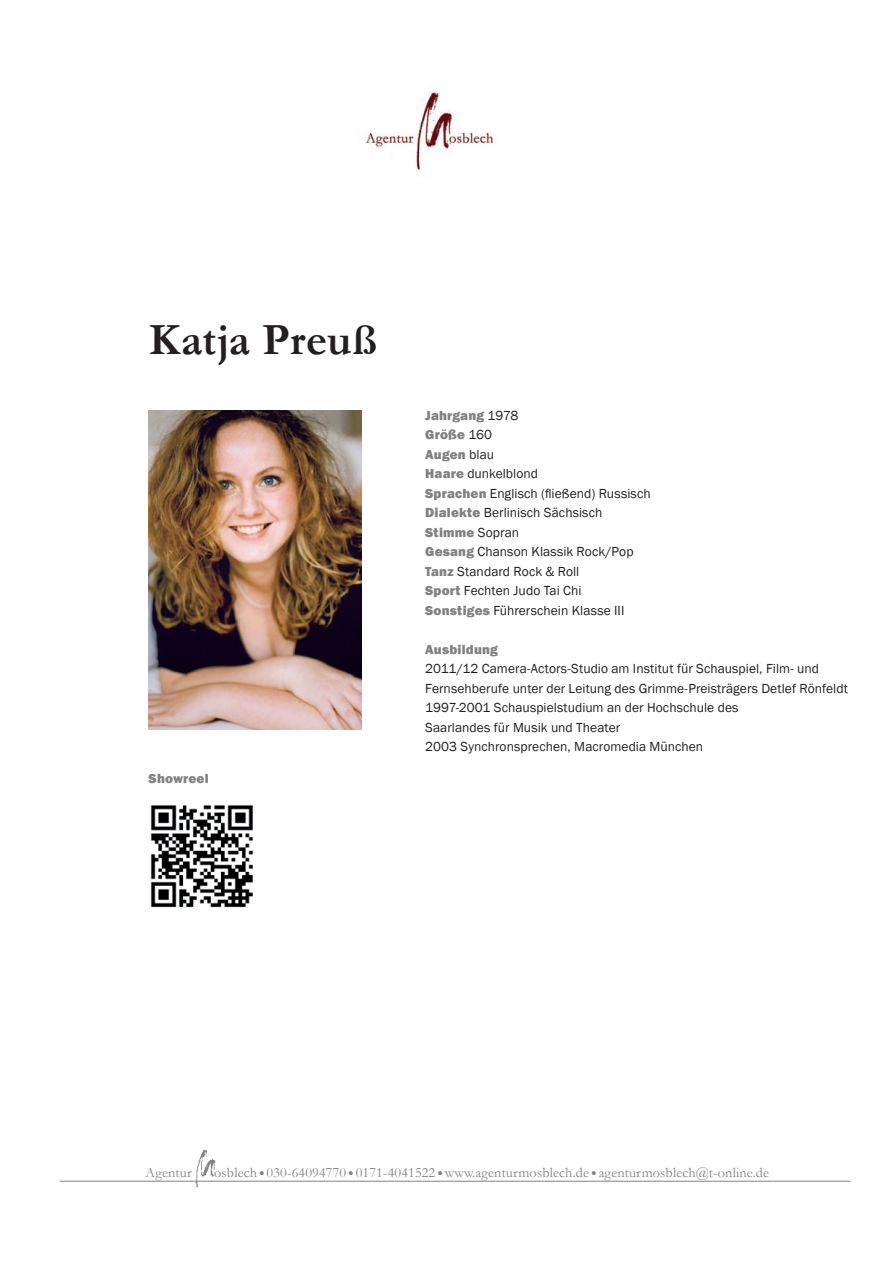
<style>
.page{position:relative;width:893px;height:1263px;background:#fff}
.page>*{position:absolute;margin:0;border:0;box-sizing:border-box;transform-origin:0 0}
.t1{font:700 45px "Garamond";letter-spacing:.005em;color:#231f20}
.t2{font:14.25px "Garamond";letter-spacing:.01em;color:#828182}
.t3{font:13.5px/19.5px "Franklin Gothic";letter-spacing:.005em;color:#231f20}
.t4{font:800 13.5px "Franklin Gothic";letter-spacing:.015em;color:#828182}
.s1{font-weight:800;color:#828182}
.s2{font-family:"Franklin Gothic"}
</style>
<div class="page">
<img style="left:365px;top:92px;width:129px;height:80px">
<img style="left:193px;top:1149px;width:26px;height:39px">
<hr style="left:60px;top:1181px;width:790px;height:1px;background:#828182">
<img style="left:150px;top:805px;width:104px;height:103px">
<img style="left:149px;top:410px;width:213px;height:319px">
<h1 class="t1" style="left:149px;top:309px;width:230px">Katja Preuß</h1>
<p class="t4" style="left:149px;top:769px;width:62px">Showreel</p>
<p class="t3" style="left:425px;top:406px;width:227px"><span class="s1">Jahrgang</span> 1978<br><span class="s1">Größe</span> 160<br><span class="s1">Augen</span> blau<br><span class="s1">Haare</span> dunkelblond<br><span class="s1">Sprachen</span> Englisch (fließend) Russisch<br><span class="s1">Dialekte</span> Berlinisch Sächsisch<br><span class="s1">Stimme</span> Sopran<br><span class="s1">Gesang</span> Chanson Klassik Rock/Pop<br><span class="s1">Tanz</span> Standard Rock &amp; Roll<br><span class="s1">Sport</span> Fechten Judo Tai Chi<br><span class="s1">Sonstiges</span> Führerschein Klasse III</p>
<p class="t4" style="left:425px;top:640px;width:74px">Ausbildung</p>
<p class="t3" style="left:425px;top:659px;width:424px">2011/12 Camera-Actors-Studio am Institut für Schauspiel, Film- und Fernsehberufe unter der Leitung des Grimme-Preisträgers Detlef Rönfeldt 1997-2001 Schauspielstudium an der Hochschule des<br>Saarlandes für Musik und Theater<br>2003 Synchronsprechen, Macromedia München</p>
<p class="t2" style="left:146px;top:1162px;width:48px">Agentur</p>
<p class="t2" style="left:214px;top:1162px;width:556px">osblech<span class="s2">•</span>030-64094770<span class="s2">•</span>0171-4041522<span class="s2">•</span>www.agenturmosblech.de<span class="s2">•</span>agenturmosblech@t-online.de</p>
</div>
